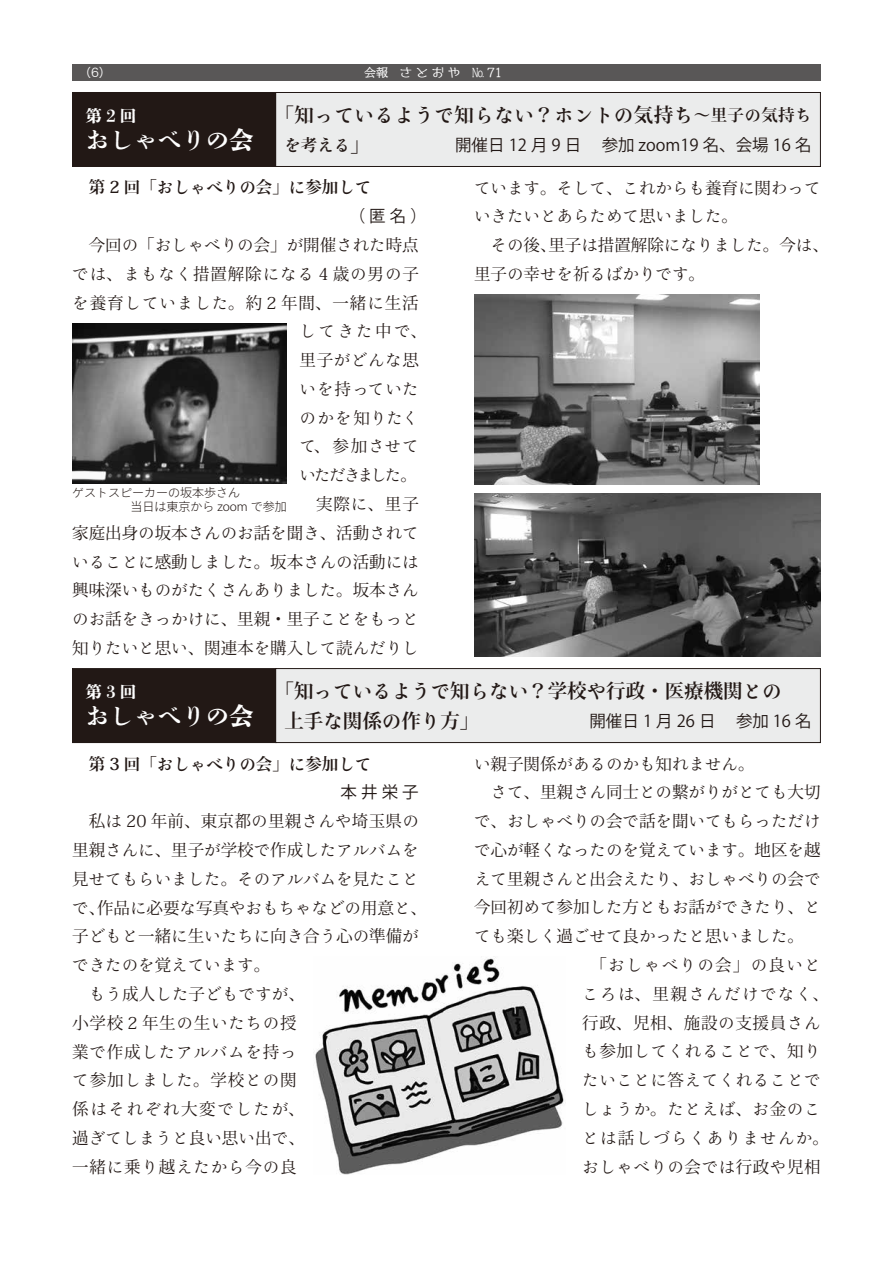
<style>
.page{position:relative;width:893px;height:1263px;background:#fff}
.page>*{position:absolute;margin:0;border:0;box-sizing:border-box;transform-origin:0 0}
.t1{font:800 24px "DNP Shuei N Shogo Min Std";color:#fff}
.t2{font:700 19.5px/30px "Ryo Disp Plus N";color:#221815}
.t3{font:700 19.5px "Ryo Disp Plus N";letter-spacing:.025em;color:#221815}
.t4{font:16.5px/28.8px "Ryo Text Plus N";color:#221815}
.t5{font:16.5px "Ryo Text Plus N";letter-spacing:.055em;color:#221815}
.t6{font:16.5px "Ryo Text Plus N";letter-spacing:.035em;color:#221815}
.t7{font:700 16.5px "Ryo Disp Plus N";color:#221815}
.t8{font:16.5px "Ryo Text Plus N";letter-spacing:.04em;color:#221815}
.t9{font:16.5px "Ryo Gothic Plus N";color:#221815}
.t10{font:16.5px "Ryo Text Plus N";letter-spacing:.08em;color:#221815}
.t11{font:16.5px "Ryo Text Plus N";letter-spacing:.05em;color:#221815}
.t12{font:16.5px "Ryo Text Plus N";letter-spacing:.02em;color:#221815}
.t13{font:16.5px "Ryo Text Plus N";letter-spacing:.045em;color:#221815}
.t14{font:16.5px "Ryo Text Plus N";letter-spacing:.085em;color:#221815}
.t15{font:16.5px "Ryo Gothic Plus N";letter-spacing:.235em;color:#221815}
.t16{font:16.5px "Ryo Text Plus N";letter-spacing:.1em;color:#221815}
.t17{font:16.5px "Ryo Text Plus N";letter-spacing:-.12em;color:#221815}
.t18{font:16.5px "Ryo Text Plus N";letter-spacing:.06em;color:#221815}
.t19{font:800 16.5px "DNP Shuei N Shogo Min Std";letter-spacing:.25em;color:#fff}
.t20{font:300 12px/13.5px "Ryo Gothic Plus N";color:#221815}
.t21{font:12px "VDL AD Min Regular";letter-spacing:.335em;color:#fff}
.t22{font:12px "Hiragino Kaku W3 90 msp RKSJ H";color:#fff}
.s1{font-size:16.5px}
.s2{font-size:19.5px}
</style>
<div class="page">
<div style="left:72px;top:64px;width:749px;height:16px;background:#595757"></div>
<div style="left:72px;top:92px;width:204px;height:74px;background:#221815"></div>
<div style="left:72px;top:92px;width:204px;height:75px;border:1px solid #221815"></div>
<div style="left:276px;top:92px;width:544px;height:74px;background:#ebecec"></div>
<div style="left:275px;top:92px;width:546px;height:75px;border:1px solid #221815"></div>
<div style="left:72px;top:668px;width:204px;height:74px;background:#221815"></div>
<div style="left:72px;top:668px;width:204px;height:75px;border:1px solid #221815"></div>
<div style="left:276px;top:668px;width:544px;height:74px;background:#ebecec"></div>
<div style="left:275px;top:668px;width:546px;height:75px;border:1px solid #221815"></div>
<img style="left:72px;top:323px;width:215px;height:161px">
<img style="left:474px;top:294px;width:285px;height:190px">
<img style="left:474px;top:493px;width:347px;height:163px">
<img style="left:315px;top:957px;width:249px;height:218px">
<p class="t22" style="left:79px;top:66px;width:33px">（6）</p>
<p class="t21" style="left:364px;top:63px;width:139px">会報　さとおや　№ 71</p>
<p class="t19" style="left:85px;top:104px;width:53px">第2回</p>
<h1 class="t1" style="left:85px;top:123px;width:169px">おしゃべりの会</h1>
<p class="t3" style="left:275px;top:102px;width:539px">「知っているようで知らない？ホントの気持ち<span class="s1">～里子の気持ち</span></p>
<p class="t7" style="left:284px;top:134px;width:87px">を考える<span class="s2">」</span></p>
<p class="t9" style="left:455px;top:134px;width:358px">開催日 12 月 9 日　参加 zoom19 名、会場 16 名</p>
<p class="t7" style="left:89px;top:177px;width:284px">第 2 回「おしゃべりの会」に参加して</p>
<p class="t9" style="left:349px;top:206px;width:80px">（匿名）</p>
<p class="t4" style="left:89px;top:231px;width:331px">今回の「おしゃべりの会」が開催された時点</p>
<p class="t5" style="left:72px;top:263px;width:348px">では、まもなく措置解除になる 4 歳の男の子</p>
<p class="t5" style="left:72px;top:292px;width:348px">を養育していました。約 2 年間、一緒に生活</p>
<p class="t4" style="left:300px;top:317px;width:129px">してきた中で、</p>
<p class="t8" style="left:300px;top:350px;width:121px">里子がどんな思</p>
<p class="t18" style="left:300px;top:379px;width:121px">いを持っていた</p>
<p class="t13" style="left:300px;top:407px;width:121px">のかを知りたく</p>
<p class="t4" style="left:300px;top:432px;width:121px">て、参加させて</p>
<p class="t17" style="left:300px;top:465px;width:119px">いただきました。</p>
<p class="t4" style="left:316px;top:490px;width:104px">実際に、里子</p>
<p class="t4" style="left:72px;top:518px;width:348px">家庭出身の坂本さんのお話を聞き、活動されて</p>
<p class="t4" style="left:72px;top:547px;width:348px">いることに感動しました。坂本さんの活動には</p>
<p class="t4" style="left:72px;top:576px;width:348px">興味深いものがたくさんありました。坂本さん</p>
<p class="t4" style="left:72px;top:605px;width:348px">のお話をきっかけに、里親・里子ことをもっと</p>
<p class="t4" style="left:72px;top:634px;width:348px">知りたいと思い、関連本を購入して読んだりし</p>
<p class="t20" style="left:130px;top:487px;width:158px;text-indent:-58px">ゲストスピーカーの坂本歩さん<br>当日は東京から zoom で参加</p>
<p class="t4" style="left:474px;top:173px;width:348px">ています。そして、これからも養育に関わっていきたいとあらためて思いました。</p>
<p class="t4" style="left:474px;top:231px;width:356px;text-indent:16px">その後、里子は措置解除になりました。今は、里子の幸せを祈るばかりです。</p>
<p class="t19" style="left:85px;top:680px;width:53px">第3回</p>
<h1 class="t1" style="left:85px;top:699px;width:169px">おしゃべりの会</h1>
<p class="t2" style="left:284px;top:676px;width:499px;text-indent:-10px">「知っているようで知らない？学校や行政・医療機関との上手な関係の作り方」</p>
<p class="t15" style="left:589px;top:710px;width:224px">開催日1月26日　参加16名</p>
<p class="t7" style="left:89px;top:753px;width:284px">第 3 回「おしゃべりの会」に参加して</p>
<p class="t9" style="left:340px;top:782px;width:80px">本井栄子</p>
<p class="t12" style="left:89px;top:811px;width:332px">私は 20 年前、東京都の里親さんや埼玉県の</p>
<p class="t4" style="left:72px;top:836px;width:348px">里親さんに、里子が学校で作成したアルバムを</p>
<p class="t4" style="left:72px;top:864px;width:348px">見せてもらいました。そのアルバムを見たこと</p>
<p class="t4" style="left:72px;top:893px;width:356px">で、作品に必要な写真やおもちゃなどの用意と、</p>
<p class="t4" style="left:72px;top:922px;width:348px">子どもと一緒に生いたちに向き合う心の準備が</p>
<p class="t4" style="left:72px;top:951px;width:199px">できたのを覚えています。</p>
<p class="t4" style="left:89px;top:980px;width:218px">もう成人した子どもですが、</p>
<p class="t13" style="left:72px;top:1012px;width:226px">小学校 2 年生の生いたちの授</p>
<p class="t11" style="left:72px;top:1041px;width:226px">業で作成したアルバムを持っ</p>
<p class="t5" style="left:72px;top:1070px;width:226px">て参加しました。学校との関</p>
<p class="t16" style="left:72px;top:1099px;width:234px">係はそれぞれ大変でしたが、</p>
<p class="t4" style="left:72px;top:1123px;width:234px">過ぎてしまうと良い思い出で、</p>
<p class="t11" style="left:72px;top:1156px;width:226px">一緒に乗り越えたから今の良</p>
<p class="t4" style="left:474px;top:749px;width:282px">い親子関係があるのかも知れません。</p>
<p class="t4" style="left:491px;top:778px;width:331px">さて、里親さん同士との繋がりがとても大切</p>
<p class="t4" style="left:474px;top:807px;width:348px">で、おしゃべりの会で話を聞いてもらっただけ</p>
<p class="t4" style="left:474px;top:835px;width:348px">で心が軽くなったのを覚えています。地区を越</p>
<p class="t4" style="left:474px;top:864px;width:348px">えて里親さんと出会えたり、おしゃべりの会で</p>
<p class="t4" style="left:474px;top:893px;width:348px">今回初めて参加した方ともお話ができたり、と</p>
<p class="t4" style="left:474px;top:922px;width:331px">ても楽しく過ごせて良かったと思いました。</p>
<p class="t10" style="left:590px;top:955px;width:232px">「おしゃべりの会」の良いと</p>
<p class="t14" style="left:582px;top:983px;width:248px">ころは、里親さんだけでなく、</p>
<p class="t8" style="left:582px;top:1012px;width:240px">行政、児相、施設の支援員さん</p>
<p class="t6" style="left:582px;top:1041px;width:240px">も参加してくれることで、知り</p>
<p class="t6" style="left:582px;top:1070px;width:240px">たいことに答えてくれることで</p>
<p class="t8" style="left:582px;top:1099px;width:240px">しょうか。たとえば、お金のこ</p>
<p class="t10" style="left:582px;top:1127px;width:248px">とは話しづらくありませんか。</p>
<p class="t6" style="left:582px;top:1156px;width:240px">おしゃべりの会では行政や児相</p>
</div>
